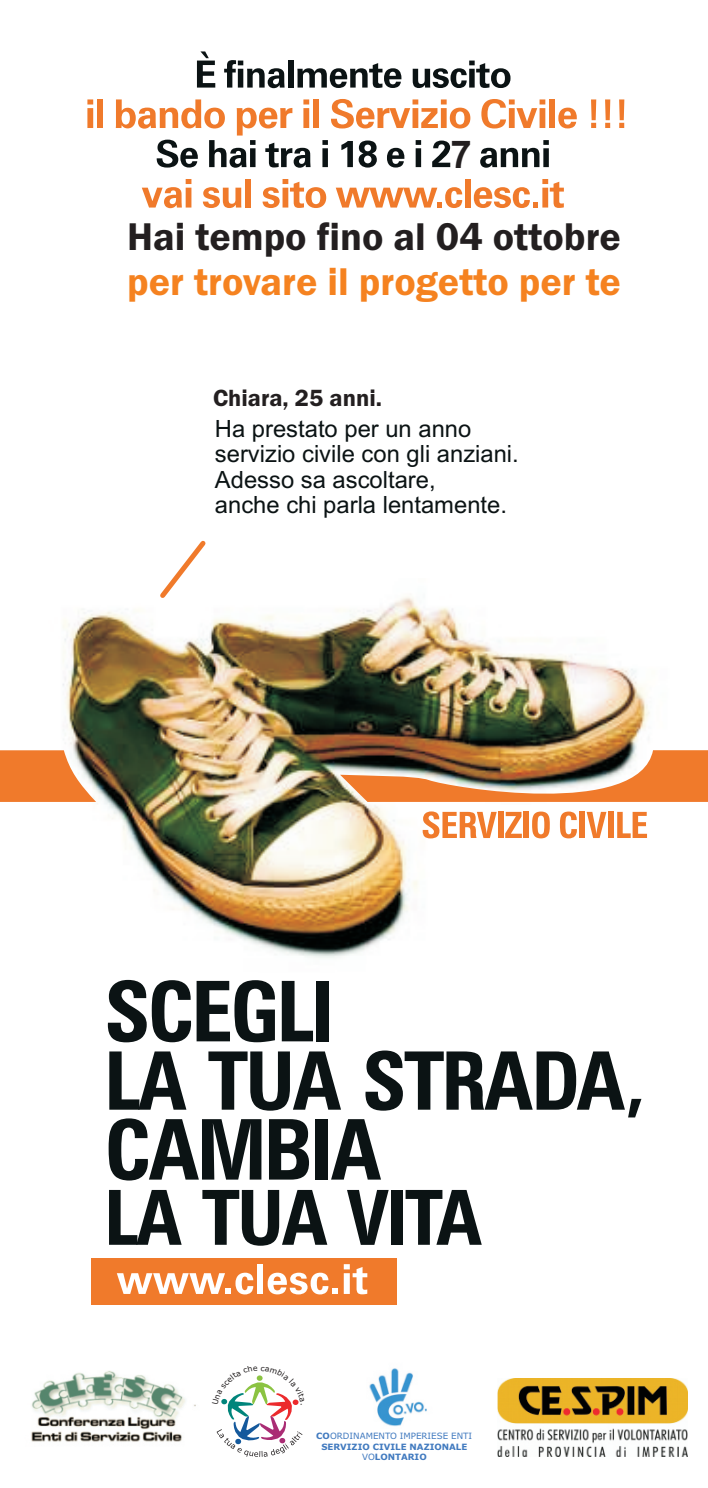
<style>
.page{position:relative;width:708px;height:1488px;background:#fff}
.page>*{position:absolute;margin:0;border:0;box-sizing:border-box;transform-origin:0 0}
.t1{font:600 40px "Franklin Gothic";color:#f58220}
.t2{font:600 40px "Franklin Gothic";color:#231f20}
.t3{font:700 38.25px "Arial";color:#231f20}
.t4{font:600 24.25px "Franklin Gothic";color:#231f20}
.t5{font:23.75px/25.5px "Arial";color:#0b1314}
.t6{font:700 8.75px/10.5px "Verdana";color:#417abf;text-align:center}
.s1{font-weight:400}
</style>
<div class="page">
<img style="left:62px;top:596px;width:588px;height:447px">
<svg style="left:156px;top:540px;width:54px;height:62px"></svg>
<svg style="left:0;top:750px;width:96px;height:52px;background:#e38545"></svg>
<img style="left:340px;top:750px;width:368px;height:88px">
<div style="left:92px;top:1257px;width:305px;height:47px;background:#f07a2b"></div>
<svg style="left:117px;top:1272px;width:136px;height:22px"></svg>
<div style="left:257px;top:1264px;width:6px;height:30px;background:#fff"></div>
<svg style="left:267px;top:1272px;width:71px;height:22px"></svg>
<svg style="left:344px;top:1264px;width:23px;height:30px"></svg>
<svg style="left:108px;top:980px;width:167px;height:62px"></svg>
<svg style="left:282px;top:981px;width:31px;height:60px"></svg>
<div style="left:316px;top:981px;width:13px;height:60px;background:#0b1314"></div>
<svg style="left:109px;top:1190px;width:73px;height:54px"></svg>
<svg style="left:202px;top:1190px;width:125px;height:55px"></svg>
<svg style="left:347px;top:1190px;width:41px;height:54px"></svg>
<div style="left:391px;top:1190px;width:11px;height:54px;background:#0b1314"></div>
<svg style="left:405px;top:1190px;width:76px;height:54px"></svg>
<svg style="left:109px;top:1050px;width:532px;height:130px"></svg>
<svg style="left:197px;top:51px;width:18px;height:37px"></svg>
<svg style="left:224px;top:60px;width:60px;height:28px"></svg>
<div style="left:288px;top:61px;width:5px;height:27px;background:#0b1314"></div>
<svg style="left:297px;top:63px;width:104px;height:25px"></svg>
<svg style="left:412px;top:61px;width:98px;height:27px"></svg>
<svg style="left:322px;top:140px;width:6px;height:5px"></svg>
<div style="left:322px;top:148px;width:6px;height:19px;background:#0b1314"></div>
<svg style="left:341px;top:140px;width:36px;height:28px"></svg>
<svg style="left:387px;top:148px;width:17px;height:19px"></svg>
<svg style="left:415px;top:140px;width:6px;height:5px"></svg>
<div style="left:415px;top:148px;width:6px;height:19px;background:#0b1314"></div>
<svg style="left:432px;top:141px;width:18px;height:26px"></svg>
<svg style="left:480px;top:140px;width:68px;height:28px"></svg>
<div style="left:543px;top:148px;width:5px;height:19px;background:#0b1314"></div>
<svg style="left:87px;top:99px;width:6px;height:5px"></svg>
<div style="left:87px;top:108px;width:6px;height:20px;background:#f07a2b"></div>
<div style="left:97px;top:99px;width:6px;height:29px;background:#f07a2b"></div>
<svg style="left:116px;top:99px;width:194px;height:69px"></svg>
<div style="left:303px;top:108px;width:6px;height:20px;background:#f07a2b"></div>
<div style="left:313px;top:99px;width:6px;height:29px;background:#f07a2b"></div>
<svg style="left:331px;top:99px;width:139px;height:29px"></svg>
<svg style="left:481px;top:99px;width:64px;height:29px"></svg>
<div style="left:539px;top:108px;width:6px;height:20px;background:#f07a2b"></div>
<div style="left:549px;top:99px;width:6px;height:29px;background:#f07a2b"></div>
<svg style="left:558px;top:108px;width:18px;height:20px"></svg>
<svg style="left:591px;top:123px;width:5px;height:5px"></svg>
<div style="left:591px;top:99px;width:5px;height:21px;background:#f07a2b"></div>
<svg style="left:605px;top:123px;width:5px;height:5px"></svg>
<div style="left:605px;top:99px;width:5px;height:21px;background:#f07a2b"></div>
<svg style="left:619px;top:123px;width:5px;height:5px"></svg>
<div style="left:619px;top:99px;width:5px;height:21px;background:#f07a2b"></div>
<svg style="left:142px;top:179px;width:49px;height:29px"></svg>
<div style="left:186px;top:188px;width:5px;height:19px;background:#f07a2b"></div>
<svg style="left:203px;top:187px;width:38px;height:21px"></svg>
<div style="left:245px;top:179px;width:6px;height:28px;background:#f07a2b"></div>
<svg style="left:262px;top:179px;width:64px;height:29px"></svg>
<svg style="left:336px;top:187px;width:126px;height:21px"></svg>
<div style="left:465px;top:179px;width:5px;height:28px;background:#f07a2b"></div>
<svg style="left:473px;top:179px;width:90px;height:29px"></svg>
<img style="left:31px;top:1371px;width:165px;height:71px">
<img style="left:369px;top:1368px;width:58px;height:59px">
<img style="left:498px;top:1378px;width:189px;height:78px">
<svg style="left:216px;top:1375px;width:87px;height:81px"></svg>
<h2 class="t3" style="left:450px;top:140px;width:23px">7</h2>
<h1 class="t2" style="left:127px;top:222px;width:495px">Hai tempo fino al 04 ottobre</h1>
<h1 class="t1" style="left:127px;top:267px;width:495px">per trovare il progetto per te</h1>
<p class="t4" style="left:213px;top:389px;width:170px">Chiara, 25 anni.</p>
<p class="t5" style="left:215px;top:418px;width:305px">Ha prestato per un anno servizio civile con gli anziani.<br>Adesso sa ascoltare,<br>anche chi parla lentamente.</p>
<p class="t6" style="left:316px;top:1431px;width:157px">CO<span class="s1">ORDINAMENTO IMPERIESE ENTI<br></span>SERVIZIO CIVILE NAZIONALE<br><span class="s1">VO</span>LONTARIO</p>
</div>
